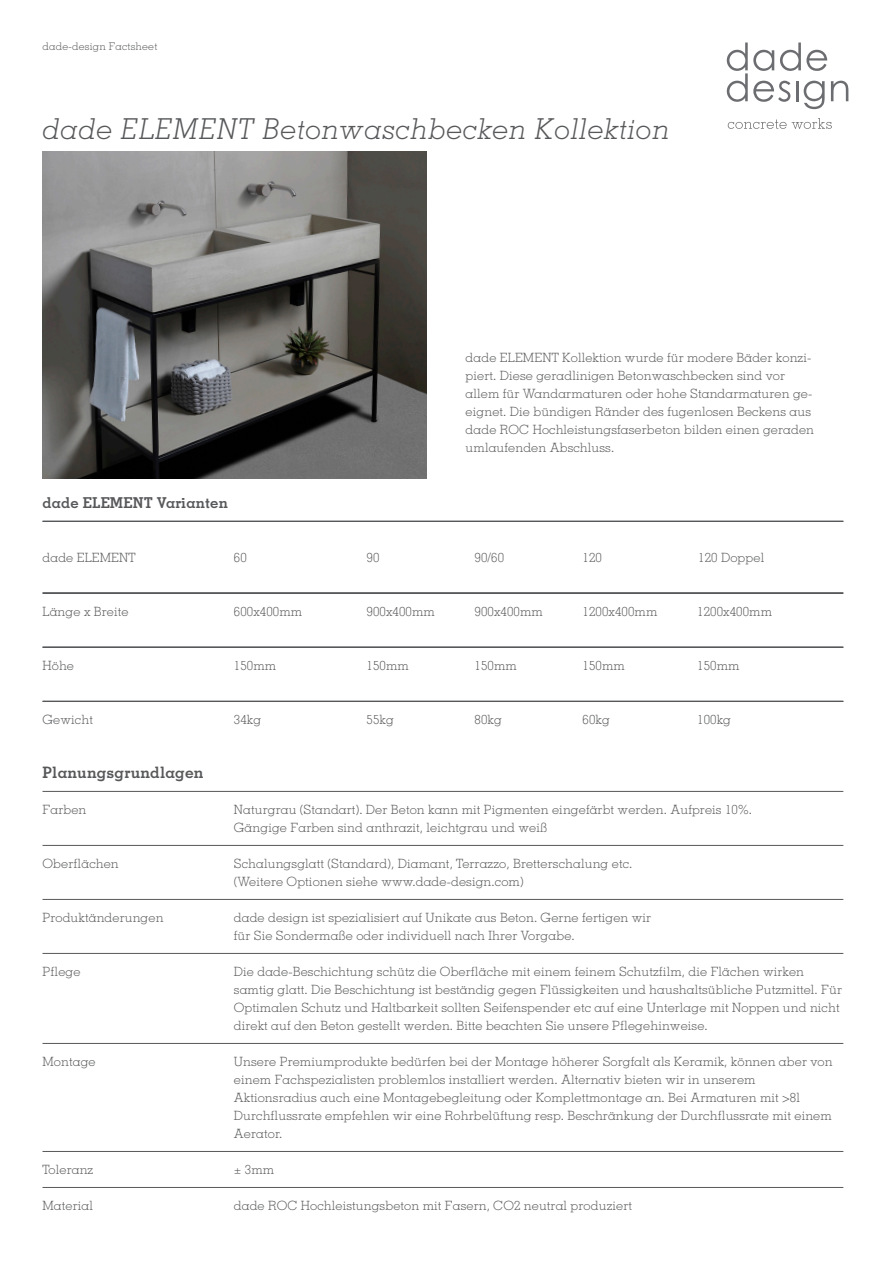
<style>
.page{position:relative;width:893px;height:1263px;background:#fff}
.page>*{position:absolute;margin:0;border:0;box-sizing:border-box;transform-origin:0 0}
.t1{font:italic 300 28.8px "Memphis LT Std";letter-spacing:.015em;color:#57585a}
.t2{font:700 15.75px "Memphis LT Std";letter-spacing:.01em;color:#57585a}
.t3{font:700 15px "Memphis LT Std";letter-spacing:.01em;color:#57585a}
.t4{font:300 12.75px/18px "Memphis LT Std";letter-spacing:.01em;color:#57585a}
.t5{font:300 10.5px "Memphis LT Std";letter-spacing:.02em;color:#57585a}
</style>
<div class="page">
<img style="left:43px;top:151px;width:384px;height:328px">
<hr style="left:43px;top:593px;width:800px;height:1px;background:#57585a">
<hr style="left:43px;top:647px;width:800px;height:1px;background:#57585a">
<hr style="left:43px;top:521px;width:800px;height:1px;background:#57585a">
<hr style="left:43px;top:592px;width:800px;height:1px;background:#57585a">
<hr style="left:43px;top:646px;width:800px;height:1px;background:#57585a">
<hr style="left:43px;top:701px;width:800px;height:1px;background:#57585a">
<hr style="left:43px;top:791px;width:800px;height:1px;background:#57585a">
<hr style="left:43px;top:845px;width:800px;height:1px;background:#57585a">
<hr style="left:43px;top:899px;width:800px;height:1px;background:#57585a">
<hr style="left:43px;top:953px;width:800px;height:1px;background:#57585a">
<hr style="left:43px;top:1043px;width:800px;height:1px;background:#57585a">
<hr style="left:43px;top:1151px;width:800px;height:1px;background:#57585a">
<hr style="left:43px;top:1187px;width:800px;height:1px;background:#57585a">
<svg style="left:727px;top:43px;width:121px;height:66px"></svg>
<svg style="left:728px;top:118px;width:104px;height:11px"></svg>
<p class="t5" style="left:43px;top:40px;width:116px">dade-design Factsheet</p>
<p class="t1" style="left:43px;top:111px;width:629px">dade ELEMENT Betonwaschbecken Kollektion</p>
<p class="t3" style="left:43px;top:493px;width:187px">dade ELEMENT Varianten</p>
<p class="t4" style="left:466px;top:348px;width:347px">dade ELEMENT Kollektion wurde für modere Bäder konzi&shy;piert. Diese geradlinigen Betonwaschbecken sind vor</p>
<p class="t4" style="left:466px;top:384px;width:348px">allem für Wandarmaturen oder hohe Standarmaturen ge&shy;eignet. Die bündigen Ränder des fugenlosen Beckens aus</p>
<p class="t4" style="left:466px;top:420px;width:350px">dade ROC Hochleistungsfaserbeton bilden einen geraden umlaufenden Abschluss.</p>
<p class="t4" style="left:43px;top:548px;width:95px">dade ELEMENT</p>
<p class="t4" style="left:234px;top:548px;width:14px">60</p>
<p class="t4" style="left:367px;top:548px;width:14px">90</p>
<p class="t4" style="left:475px;top:548px;width:31px">90/60</p>
<p class="t4" style="left:583px;top:548px;width:21px">120</p>
<p class="t4" style="left:698px;top:548px;width:67px">120 Doppel</p>
<p class="t4" style="left:43px;top:602px;width:87px">Länge x Breite</p>
<p class="t4" style="left:234px;top:602px;width:70px">600x400mm</p>
<p class="t4" style="left:367px;top:602px;width:70px">900x400mm</p>
<p class="t4" style="left:475px;top:602px;width:70px">900x400mm</p>
<p class="t4" style="left:583px;top:602px;width:76px">1200x400mm</p>
<p class="t4" style="left:697px;top:602px;width:76px">1200x400mm</p>
<p class="t4" style="left:43px;top:656px;width:33px">Höhe</p>
<p class="t4" style="left:234px;top:656px;width:44px">150mm</p>
<p class="t4" style="left:367px;top:656px;width:44px">150mm</p>
<p class="t4" style="left:475px;top:656px;width:44px">150mm</p>
<p class="t4" style="left:583px;top:656px;width:44px">150mm</p>
<p class="t4" style="left:697px;top:656px;width:44px">150mm</p>
<p class="t4" style="left:43px;top:710px;width:52px">Gewicht</p>
<p class="t4" style="left:234px;top:710px;width:29px">34kg</p>
<p class="t4" style="left:367px;top:710px;width:29px">55kg</p>
<p class="t4" style="left:475px;top:710px;width:29px">80kg</p>
<p class="t4" style="left:583px;top:710px;width:29px">60kg</p>
<p class="t4" style="left:697px;top:710px;width:35px">100kg</p>
<p class="t2" style="left:43px;top:762px;width:163px">Planungsgrundlagen</p>
<p class="t4" style="left:43px;top:800px;width:45px">Farben</p>
<p class="t4" style="left:234px;top:800px;width:520px">Naturgrau (Standart). Der Beton kann mit Pigmenten eingefärbt werden. Aufpreis 10%.<br>Gängige Farben sind anthrazit, leichtgrau und weiß</p>
<p class="t4" style="left:43px;top:854px;width:78px">Oberflächen</p>
<p class="t4" style="left:234px;top:854px;width:400px">Schalungsglatt (Standard), Diamant, Terrazzo, Bretterschalung etc. (Weitere Optionen siehe www.dade-design.com)</p>
<p class="t4" style="left:43px;top:908px;width:123px">Produktänderungen</p>
<p class="t4" style="left:234px;top:908px;width:419px">dade design ist spezialisiert auf Unikate aus Beton. Gerne fertigen wir</p>
<p class="t4" style="left:234px;top:926px;width:342px">für Sie Sondermaße oder individuell nach Ihrer Vorgabe.</p>
<p class="t4" style="left:43px;top:962px;width:40px">Pflege</p>
<p class="t4" style="left:234px;top:962px;width:610px">Die dade-Beschichtung schütz die Oberfläche mit einem feinem Schutzfilm, die Flächen wirken samtig glatt. Die Beschichtung ist beständig gegen Flüssigkeiten und haushaltsübliche Putzmittel. Für Optimalen Schutz und Haltbarkeit sollten Seifenspender etc auf eine Unterlage mit Noppen und nicht direkt auf den Beton gestellt werden. Bitte beachten Sie unsere Pflegehinweise.</p>
<p class="t4" style="left:43px;top:1052px;width:55px">Montage</p>
<p class="t4" style="left:234px;top:1052px;width:600px">Unsere Premiumprodukte bedürfen bei der Montage höherer Sorgfalt als Keramik, können aber von einem Fachspezialisten problemlos installiert werden. Alternativ bieten wir in unserem Aktionsradius auch eine Montagebegleitung oder Komplettmontage an. Bei Armaturen mit &gt;8l Durchflussrate empfehlen wir eine Rohrbelüftung resp. Beschränkung der Durchflussrate mit einem Aerator.</p>
<p class="t4" style="left:43px;top:1160px;width:52px">Toleranz</p>
<p class="t4" style="left:234px;top:1160px;width:42px">± 3mm</p>
<p class="t4" style="left:43px;top:1196px;width:52px">Material</p>
<p class="t4" style="left:234px;top:1196px;width:400px">dade ROC Hochleistungsbeton mit Fasern, CO2 neutral produziert</p>
</div>
